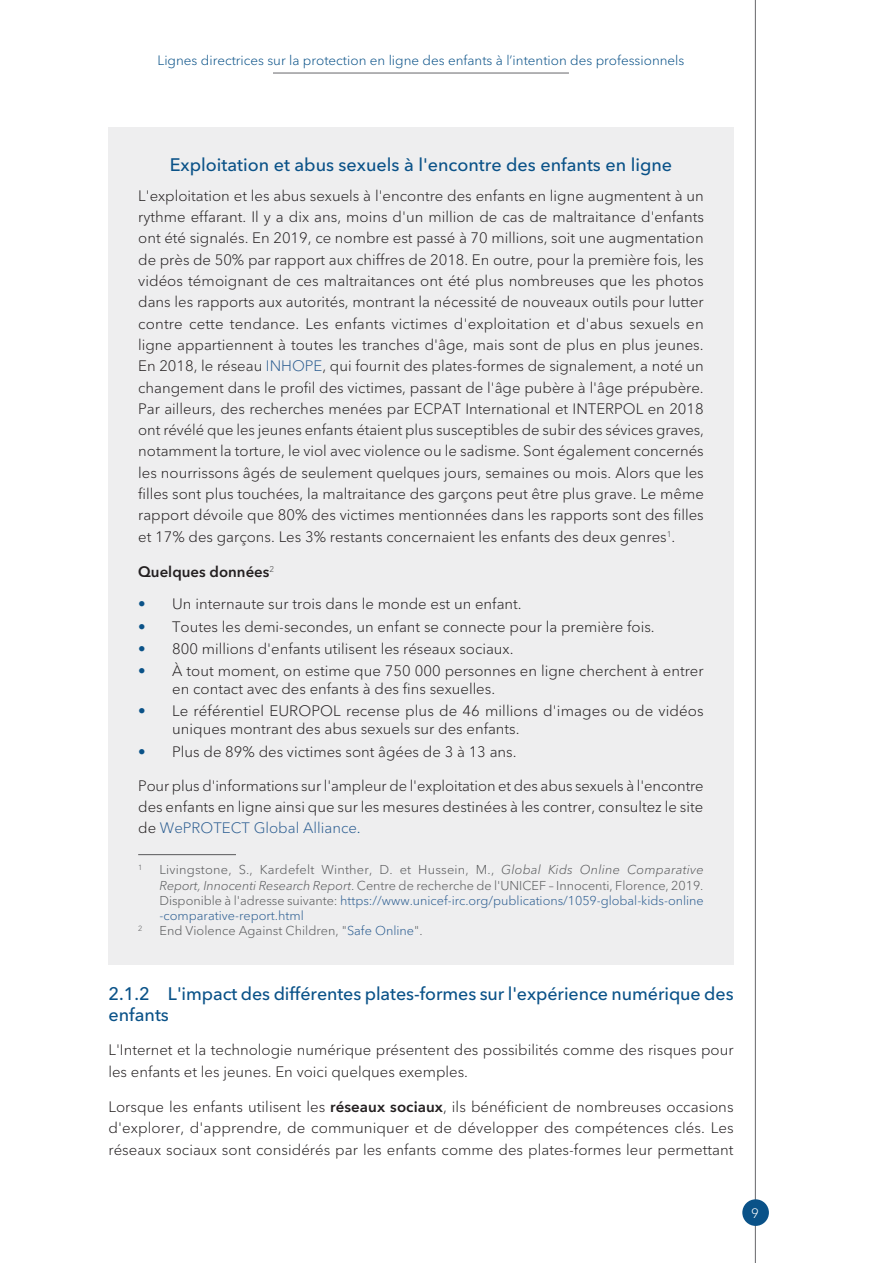
<style>
.page{position:relative;width:893px;height:1263px;background:#fff}
.page>*{position:absolute;margin:0;border:0;box-sizing:border-box;transform-origin:0 0}
.Heading_3{font:500 18px/21.6px "Avenir Next LT Pro";letter-spacing:-.005em;color:#0a5288}
.Box_title_centered{font:500 18px "Avenir Next LT Pro";color:#0a5288}
.Bullet_list_1{font:300 15px/21.3px "Avenir Next LT Pro";color:#231f20;text-align:justify}
.t1{font:600 15px "Avenir Next LT Pro";color:#231f20}
.t2{font:300 13.5px "Avenir Next LT Pro";color:#0a5288}
.t3{font:300 13.5px "Avenir Next LT Pro";color:#fff}
.Footnote_Text{font:300 12.75px/15.3px "Avenir Next LT Pro";color:#57585a;text-align:justify}
.Footnote_Text-2{font:300 7.5px "Avenir Next LT Pro";color:#57585a}
.s1{color:#2b5d91}
.s2{color:#0a5288}
.s3{font-style:italic}
.s4{font-weight:600}
</style>
<div class="page">
<hr style="left:755px;top:0;width:1px;height:1263px;background:#67676a">
<div style="left:742px;top:1199px;width:27px;height:27px;background:#0a5288;border-radius:50%"></div>
<hr style="left:273px;top:73px;width:296px;height:1px;background:#67676a">
<div style="left:108px;top:128px;width:625px;height:837px;background:#eeeeef"></div>
<hr style="left:138px;top:854px;width:98px;height:1px;background:#57585a">
<p class="t2" style="left:157px;top:52px;width:528px">Lignes directrices sur la protection en ligne des enfants à l’intention des professionnels</p>
<p class="Box_title_centered" style="left:170px;top:154px;width:504px">Exploitation et abus sexuels à l'encontre des enfants en ligne</p>
<p class="Bullet_list_1" style="left:138px;top:185px;width:567px">L'exploitation et les abus sexuels à l'encontre des enfants en ligne augmentent à un rythme effarant. Il y a dix ans, moins d'un million de cas de maltraitance d'enfants ont été signalés. En 2019, ce nombre est passé à 70 millions, soit une augmentation de près de 50% par rapport aux chiffres de 2018. En outre, pour la première fois, les vidéos témoignant de ces maltraitances ont été plus nombreuses que les photos dans les rapports aux autorités, montrant la nécessité de nouveaux outils pour lutter contre cette tendance. Les enfants victimes d'exploitation et d'abus sexuels en ligne appartiennent à toutes les tranches d'âge, mais sont de plus en plus jeunes.<br>En 2018, le réseau <span class="s1">INHOPE</span>, qui fournit des plates-formes de signalement, a noté un changement dans le profil des victimes, passant de l'âge pubère à l'âge prépubère.<br>Par ailleurs, des recherches menées par ECPAT International et INTERPOL en 2018 ont révélé que les jeunes enfants étaient plus susceptibles de subir des sévices graves, notamment la torture, le viol avec violence ou le sadisme. Sont également concernés les nourrissons âgés de seulement quelques jours, semaines ou mois. Alors que les filles sont plus touchées, la maltraitance des garçons peut être plus grave. Le même rapport dévoile que 80% des victimes mentionnées dans les rapports sont des filles et 17% des garçons. Les 3% restants concernaient les enfants des deux genres<sup>1</sup>.</p>
<p class="t1" style="left:138px;top:563px;width:138px">Quelques données<sup>2</sup></p>
<p class="Bullet_list_1" style="left:138px;top:594px;width:385px"><span class="s2">•</span> Un internaute sur trois dans le monde est un enfant.</p>
<p class="Bullet_list_1" style="left:138px;top:616px;width:518px"><span class="s2">•</span> Toutes les demi-secondes, un enfant se connecte pour la première fois.</p>
<p class="Bullet_list_1" style="left:138px;top:638px;width:377px"><span class="s2">•</span> 800 millions d'enfants utilisent les réseaux sociaux.</p>
<p class="Bullet_list_1" style="left:172px;top:662px;width:533px;line-height:18px;text-indent:-34px"><span class="s2">•</span> À tout moment, on estime que 750 000 personnes en ligne cherchent à entrer en contact avec des enfants à des fins sexuelles.</p>
<p class="Bullet_list_1" style="left:172px;top:702px;width:533px;line-height:18px;text-indent:-34px"><span class="s2">•</span> Le référentiel EUROPOL recense plus de 46 millions d'images ou de vidéos uniques montrant des abus sexuels sur des enfants.</p>
<p class="Bullet_list_1" style="left:138px;top:741px;width:380px"><span class="s2">•</span> Plus de 89% des victimes sont âgées de 3 à 13 ans.</p>
<p class="Bullet_list_1" style="left:138px;top:775px;width:567px">Pour plus d'informations sur l'ampleur de l'exploitation et des abus sexuels à l'encontre des enfants en ligne ainsi que sur les mesures destinées à les contrer, consultez le site de <span class="s1">WePROTECT Global Alliance</span><span class="s2">.</span></p>
<p class="Footnote_Text-2" style="left:138px;top:863px;width:6px">1</p>
<p class="Footnote_Text" style="left:159px;top:862px;width:546px">Livingstone, S., Kardefelt Winther, D. et Hussein, M., <span class="s3">Global Kids Online Comparative Report, Innocenti Research Report</span>. Centre de recherche de l'UNICEF – Innocenti, Florence, 2019.<br>Disponible à l'adresse suivante: <span class="s1">https://www.unicef-irc.org/publications/1059-global-kids-online -comparative-report.html</span></p>
<p class="Footnote_Text-2" style="left:138px;top:924px;width:6px">2</p>
<p class="Footnote_Text" style="left:159px;top:923px;width:265px">End Violence Against Children, "<span class="s1">Safe Online</span>".</p>
<h3 class="Heading_3" style="left:108px;top:982px;width:627px">2.1.2 L'impact des différentes plates-formes sur l'expérience numérique des enfants</h3>
<p class="Bullet_list_1" style="left:108px;top:1039px;width:627px">L'Internet et la technologie numérique présentent des possibilités comme des risques pour les enfants et les jeunes. En voici quelques exemples.</p>
<p class="Bullet_list_1" style="left:108px;top:1096px;width:627px">Lorsque les enfants utilisent les <span class="s4">réseaux sociaux</span>, ils bénéficient de nombreuses occasions d'explorer, d'apprendre, de communiquer et de développer des compétences clés. Les réseaux sociaux sont considérés par les enfants comme des plates-formes leur permettant</p>
<p class="t3" style="left:751px;top:1205px;width:9px">9</p>
</div>
